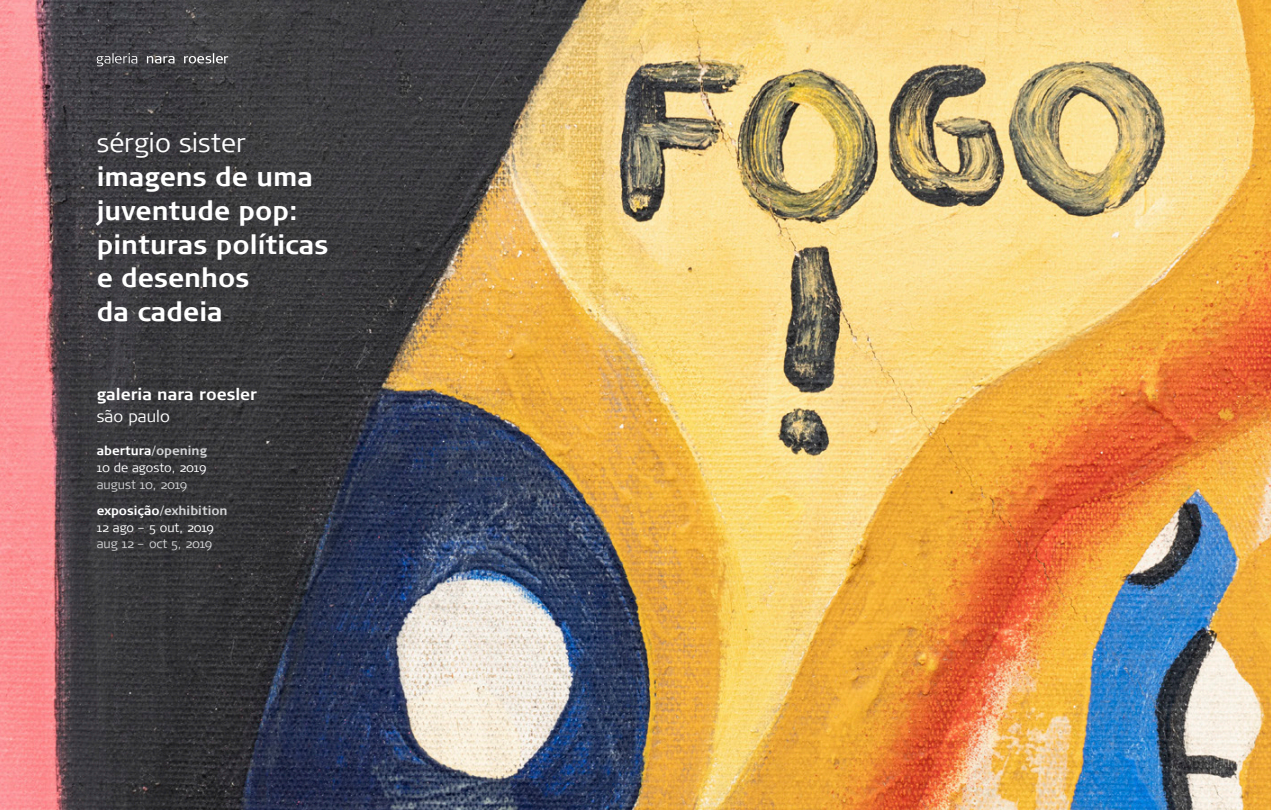
<style>
.page{position:relative;width:1271px;height:810px;background:#fff}
.page>*{position:absolute;margin:0;border:0;box-sizing:border-box;transform-origin:0 0}
.t1{font:700 26.25px/33.8px "Signa";color:#fff}
.t2{font:300 26.25px "Signa";color:#fff}
.t3{font:700 16.25px "Signa";color:#fff}
.t4{font:300 16.25px "Signa";color:#fff}
.t5{font:300 12.5px/26px "Signa";color:#d1d2d4}
.t6{font:300 12.5px/16.9px "Signa";color:#fff}
.s1{font-weight:700}
.s2{font-weight:700;color:#d1d2d4}
.s3{font-weight:700;color:#fff}
</style>
<div class="page">
<img style="left:0;top:0;width:1271px;height:810px">
<svg style="left:97px;top:53px;width:40px;height:13px"></svg>
<svg style="left:147px;top:53px;width:81px;height:10px"></svg>
<p class="t2" style="left:97px;top:128px;width:151px">sérgio sister</p>
<p class="t1" style="left:97px;top:160px;width:233px">imagens de uma juventude pop: pinturas políticas e desenhos<br>da cadeia</p>
<p class="t3" style="left:97px;top:385px;width:162px">galeria nara roesler</p>
<p class="t4" style="left:97px;top:407px;width:75px">são paulo</p>
<p class="t6" style="left:97px;top:443px;width:112px"><span class="s1">abertura</span><span class="s2">/opening<br></span>10 de agosto, 2019</p>
<p class="t5" style="left:97px;top:472px;width:132px">august 10, 2019 <span class="s3">exposição</span><span class="s1">/exhibition</span></p>
<p class="t6" style="left:97px;top:519px;width:119px">12 ago – 5 out, 2019</p>
<p class="t5" style="left:97px;top:531px;width:117px">aug 12 – oct 5, 2019</p>
</div>
